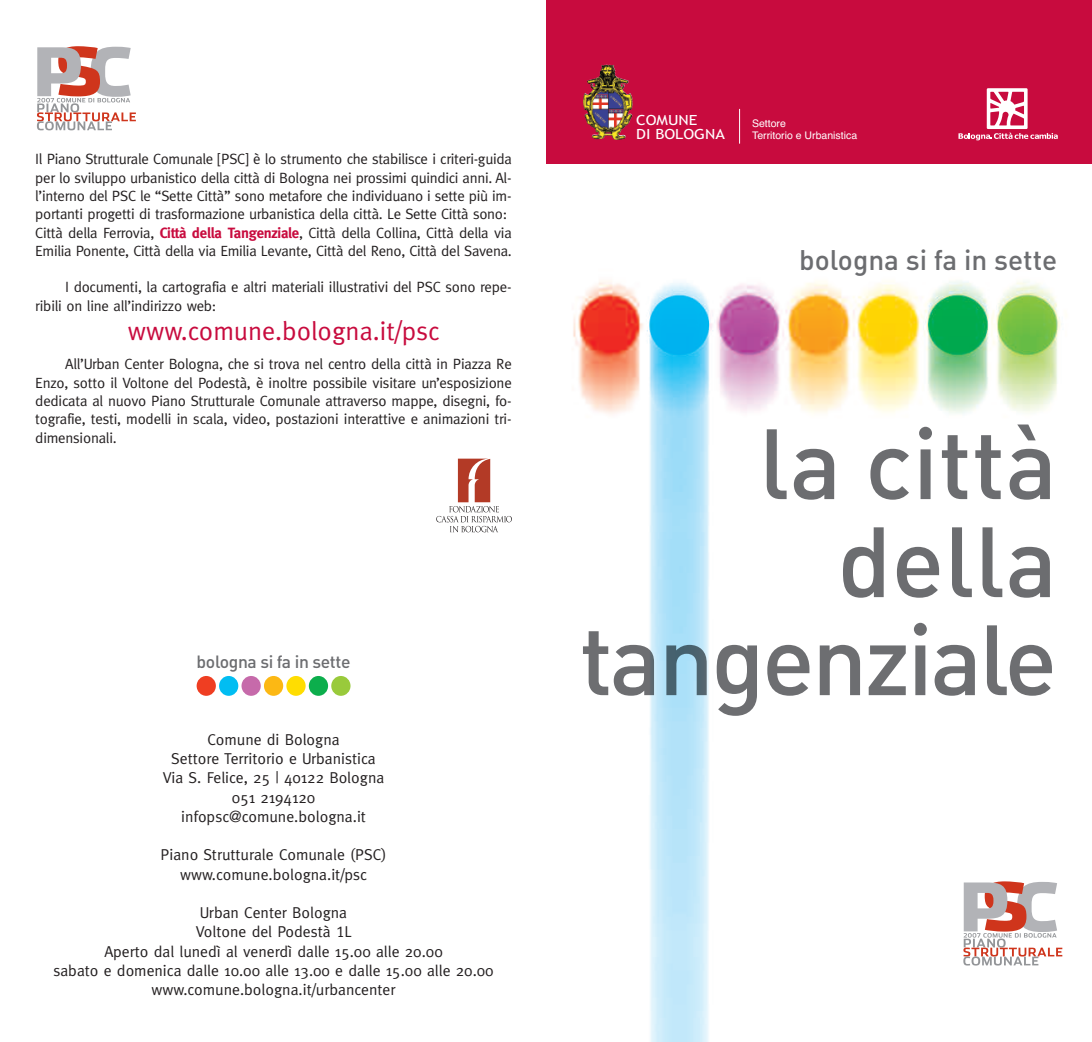
<style>
.page{position:relative;width:1092px;height:1042px;background:#fff}
.page>*{position:absolute;margin:0;border:0;box-sizing:border-box;transform-origin:0 0}
.t1{font:98px/98px "DIN Medium Alternate";color:#6c6d70;text-align:right}
.t2{font:28px "DIN Medium Alternate";color:#6c6d70}
.t3{font:26.25px "Meta";color:#c80b3e}
.t4{font:17.5px "DIN Medium Alternate";letter-spacing:-.02em;color:#6c6d70}
.t5{font:15.75px/19.2px "Meta";color:#231f20;text-align:center}
.t6{font:14.88px/18.4px "Meta";letter-spacing:-.02em;color:#231f20}
.t7{font:14px/14px "Trebuchet MS";color:#fff;scale:1.15 1}
.t8{font:10.5px/11.9px "Helvetica";color:#fff}
.s1{font-weight:700;color:#c80b3e}
.s2{font-family:"Meta Caps"}
</style>
<div class="page">
<img style="left:546px;top:163px;width:545px;height:879px">
<svg style="left:963px;top:881px;width:99px;height:84px"></svg>
<img style="left:583px;top:623px;width:468px;height:93px">
<div style="left:546px;top:0;width:545px;height:163px;background:#c80b3e"></div>
<img style="left:606px;top:65px;width:27px;height:52px">
<hr style="left:739px;top:109px;width:1px;height:35px;background:#fff">
<svg style="left:958px;top:88px;width:99px;height:52px"></svg>
<div style="left:197px;top:676px;width:19px;height:20px;background:#ef3e22;border-radius:50%"></div>
<div style="left:219px;top:676px;width:19px;height:20px;background:#01bdf2;border-radius:50%"></div>
<div style="left:241px;top:676px;width:20px;height:20px;background:#c66aaa;border-radius:50%"></div>
<div style="left:264px;top:676px;width:19px;height:20px;background:#fcb814;border-radius:50%"></div>
<div style="left:286px;top:676px;width:19px;height:20px;background:#ffdd01;border-radius:50%"></div>
<div style="left:309px;top:676px;width:19px;height:20px;background:#0cae4c;border-radius:50%"></div>
<div style="left:331px;top:676px;width:19px;height:20px;background:#99ca3b;border-radius:50%"></div>
<svg style="left:37px;top:46px;width:99px;height:84px"></svg>
<svg style="left:450px;top:458px;width:48px;height:75px"></svg>
<svg style="left:436px;top:459px;width:76px;height:73px"></svg>
<p class="t6" style="left:35px;top:150px;width:478px">Il Piano Strutturale Comunale [PSC] è lo strumento che stabilisce i criteri-guida per lo sviluppo urbanistico della città di Bologna nei prossimi quindici anni. Al&shy;l’interno del PSC le “Sette Città” sono metafore che individuano i sette più im&shy;portanti progetti di trasformazione urbanistica della città. Le Sette Città sono:<br>Città della Ferrovia, <span class="s1">Città della Tangenziale</span>, Città della Collina, Città della via Emilia Ponente, Città della via Emilia Levante, Città del Reno, Città del Savena.</p>
<p class="t6" style="left:35px;top:278px;width:477px;text-indent:30px">I documenti, la cartografia e altri materiali illustrativi del PSC sono repe&shy;ribili on line all’indirizzo web:</p>
<h3 class="t3" style="left:128px;top:316px;width:313px">www.comune.bologna.it/psc</h3>
<p class="t6" style="left:35px;top:355px;width:478px;text-align:justify;text-indent:30px">All’Urban Center Bologna, che si trova nel centro della città in Piazza Re Enzo, sotto il Voltone del Podestà, è inoltre possibile visitare un’esposizione dedicata al nuovo Piano Strutturale Comunale attraverso mappe, disegni, fo&shy;tografie, testi, modelli in scala, video, postazioni interattive e animazioni tri&shy;dimensionali.</p>
<p class="t4" style="left:197px;top:652px;width:155px">bologna si fa in sette</p>
<p class="t5" style="left:163px;top:730px;width:223px">Comune di Bologna<br>Settore Territorio e Urbanistica<br>Via S. Felice, 25 | 40122 Bologna<br>051 2194120 infopsc@comune.bologna.it</p>
<p class="t5" style="left:161px;top:845px;width:227px">Piano Strutturale Comunale (PSC) www.comune.bologna.it/psc</p>
<p class="t5" style="left:53px;top:903px;width:442px">Urban Center Bologna<br>Voltone del Podestà <span class="s2">1</span>L<br>Aperto dal lunedì al venerdì dalle 15.00 alle 20.00<br>sabato e domenica dalle 10.00 alle 13.00 e dalle 15.00 alle 20.00 www.comune.bologna.it/urbancenter</p>
<p class="t7" style="left:636px;top:113px;width:79px">COMUNE<br>DI BOLOGNA</p>
<p class="t8" style="left:752px;top:117px;width:107px">Settore<br>Territorio e Urbanistica</p>
<h2 class="t2" style="left:799px;top:244px;width:259px">bologna si fa in sette</h2>
<h1 class="t1" style="left:759px;top:416px;width:300px">la città della</h1>
</div>
